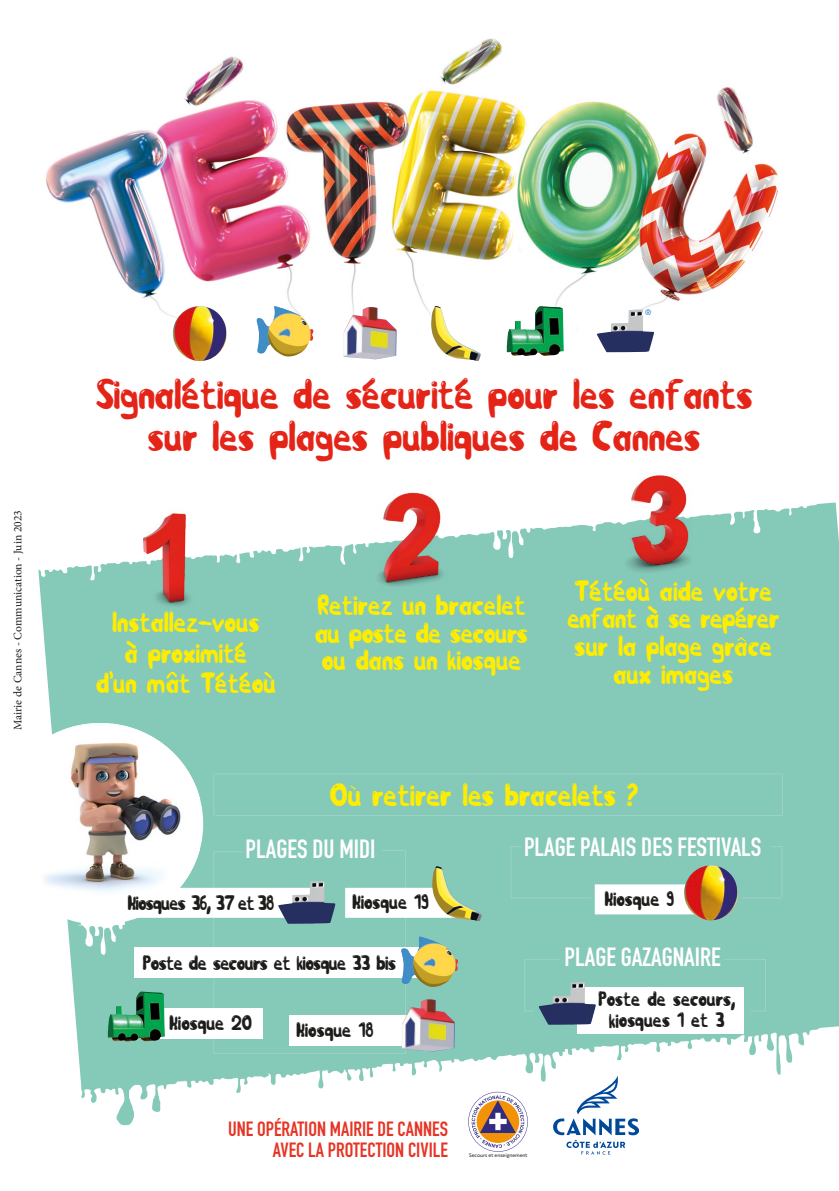
<style>
.page{position:relative;width:839px;height:1191px;background:#fff}
.page>*{position:absolute;margin:0;border:0;box-sizing:border-box;transform-origin:0 0}
.t1{font:41.4px "Jetmix";color:#e52418;scale:.85 1}
.t2{font:31px "Jetmix";color:#ffed00;scale:.85 1}
.t3{font:28px/27.6px "Jetmix";color:#ffed00;text-align:center;scale:.85 1}
.t4{font:26px "DIN Engschrift Std";color:#fff}
.t5{font:20.4px "DIN Engschrift Std";color:#e63424}
.t6{font:20.2px/21.2px "Jetmix";color:#1d1d1b;text-align:center;scale:.85 1}
.t7{font:20.2px "Jetmix";letter-spacing:-.03em;color:#1d1d1b;scale:.85 1}
.t8{font:20.2px "Jetmix";letter-spacing:-.04em;color:#1d1d1b;scale:.85 1}
.t9{font:11.6px "Minion Pro";color:#1d1d1b}
.t10{font:condensed 7.6px "Eurostile LT Std";color:#005faa}
.t11{font:5px "Brother 1816 Regular";color:#1d1d1b}
.s1{font-family:"KG Always A Good Time"}
</style>
<div class="page">
<div style="left:39px;top:502px;width:800px;height:580px;background:#85c9b9"></div>
<img style="left:46px;top:38px;width:732px;height:322px">
<img style="left:172px;top:306px;width:55px;height:55px">
<img style="left:256px;top:306px;width:58px;height:51px">
<img style="left:506px;top:306px;width:57px;height:50px">
<img style="left:431px;top:306px;width:50px;height:55px">
<img style="left:597px;top:309px;width:57px;height:43px">
<svg style="left:203px;top:887px;width:75px;height:30px"></svg>
<svg style="left:345px;top:887px;width:87px;height:30px"></svg>
<svg style="left:594px;top:884px;width:89px;height:30px"></svg>
<img style="left:278px;top:880px;width:58px;height:43px">
<img style="left:432px;top:865px;width:50px;height:56px">
<svg style="left:214px;top:851px;width:29px;height:1px"></svg>
<hr style="left:511px;top:897px;width:80px;height:1px;background:#fff">
<hr style="left:724px;top:958px;width:41px;height:1px;background:#fff">
<hr style="left:524px;top:958px;width:36px;height:1px;background:#fff">
<hr style="left:742px;top:897px;width:39px;height:1px;background:#fff">
<svg style="left:750px;top:1010px;width:16px;height:1px"></svg>
<svg style="left:382px;top:849px;width:23px;height:1px"></svg>
<hr style="left:213px;top:851px;width:1px;height:201px;background:#fff">
<hr style="left:213px;top:774px;width:1px;height:41px;background:#fff">
<hr style="left:215px;top:773px;width:568px;height:1px;background:#fff">
<hr style="left:215px;top:814px;width:567px;height:1px;background:#fff">
<hr style="left:782px;top:774px;width:1px;height:41px;background:#fff">
<hr style="left:510px;top:846px;width:1px;height:51px;background:#fff">
<hr style="left:781px;top:845px;width:1px;height:52px;background:#fff">
<hr style="left:765px;top:958px;width:1px;height:52px;background:#fff">
<hr style="left:524px;top:959px;width:1px;height:51px;background:#fff">
<hr style="left:405px;top:850px;width:1px;height:203px;background:#fff">
<div style="left:134px;top:947px;width:293px;height:30px;background:#fff"></div>
<img style="left:401px;top:936px;width:57px;height:51px">
<div style="left:289px;top:1015px;width:123px;height:30px;background:#fff"></div>
<svg style="left:39px;top:722px;width:164px;height:202px"></svg>
<img style="left:39px;top:722px;width:161px;height:173px">
<div style="left:140px;top:1008px;width:123px;height:30px;background:#fff"></div>
<img style="left:108px;top:991px;width:57px;height:32px">
<svg style="left:77px;top:918px;width:48px;height:38px"></svg>
<div style="left:577px;top:987px;width:166px;height:46px;background:#fff"></div>
<img style="left:539px;top:981px;width:57px;height:42px">
<svg style="left:38px;top:556px;width:79px;height:24px"></svg>
<svg style="left:225px;top:532px;width:145px;height:33px"></svg>
<svg style="left:456px;top:513px;width:151px;height:47px"></svg>
<svg style="left:714px;top:502px;width:104px;height:31px"></svg>
<svg style="left:166px;top:671px;width:11px;height:7px"></svg>
<img style="left:370px;top:492px;width:86px;height:98px">
<img style="left:117px;top:508px;width:108px;height:109px">
<img style="left:607px;top:475px;width:107px;height:104px">
<svg style="left:640px;top:577px;width:7px;height:9px"></svg>
<svg style="left:264px;top:670px;width:8px;height:9px"></svg>
<svg style="left:81px;top:1023px;width:739px;height:131px"></svg>
<img style="left:683px;top:865px;width:55px;height:55px">
<img style="left:343px;top:307px;width:53px;height:52px">
<img style="left:402px;top:999px;width:53px;height:52px">
<svg style="left:350px;top:784px;width:6px;height:5px"></svg>
<svg style="left:737px;top:637px;width:9px;height:4px"></svg>
<p class="t9" style="left:10px;top:730px;width:221px;rotate:-90deg">Mairie de Cannes - Communication - Juin 2023</p>
<p class="t10" style="left:645px;top:307px;width:8px">®</p>
<p class="t1" style="left:96px;top:375px;width:774px">Signalétique de sécurité pour les enfants</p>
<p class="t1" style="left:148px;top:416px;width:651px">sur les plages publiques de Cannes</p>
<p class="t3" style="left:96px;top:609px;width:213px;line-height:30.6px">Installez-vous<br>à proximité<br>d<span class="s1">’</span>un mâat Tétéou</p>
<p class="t3" style="left:315px;top:593px;width:252px;text-align:justify">Retirez un bracelet au poste de secours ou dans un kiosque</p>
<p class="t3" style="left:567px;top:579px;width:251px">Tétéou aide votre enfant à se repérer sur la plage grace aux images</p>
<p class="t2" style="left:330px;top:780px;width:364px">Ou retirer les bracelets ?</p>
<p class="t4" style="left:246px;top:833px;width:131px">PLAGES DU MIDI</p>
<p class="t8" style="left:128px;top:893px;width:174px">Kiosques 36, 37 et 38</p>
<p class="t6" style="left:352px;top:892px;width:92px">Kiosque 19</p>
<p class="t7" style="left:143px;top:953px;width:299px">Poste de secours et kiosque 33 bis</p>
<p class="t6" style="left:170px;top:1013px;width:98px">Kiosque 20</p>
<p class="t6" style="left:296px;top:1020px;width:92px">Kiosque 18</p>
<p class="t4" style="left:524px;top:831px;width:239px">PLAGE PALAIS DES FESTIVALS</p>
<p class="t6" style="left:604px;top:889px;width:83px">Kiosque 9</p>
<p class="t4" style="left:564px;top:941px;width:158px">PLAGE GAZAGNAIRE</p>
<p class="t6" style="left:598px;top:989px;width:163px">Poste de secours, kiosques 1 et 3</p>
<p class="t5" style="left:228px;top:1116px;width:221px">UNE OPÉRATION MAIRIE DE CANNES</p>
<p class="t5" style="left:273px;top:1137px;width:176px">AVEC LA PROTECTION CIVILE</p>
<p class="t11" style="left:469px;top:1151px;width:60px">Secours et enseignement</p>
</div>
